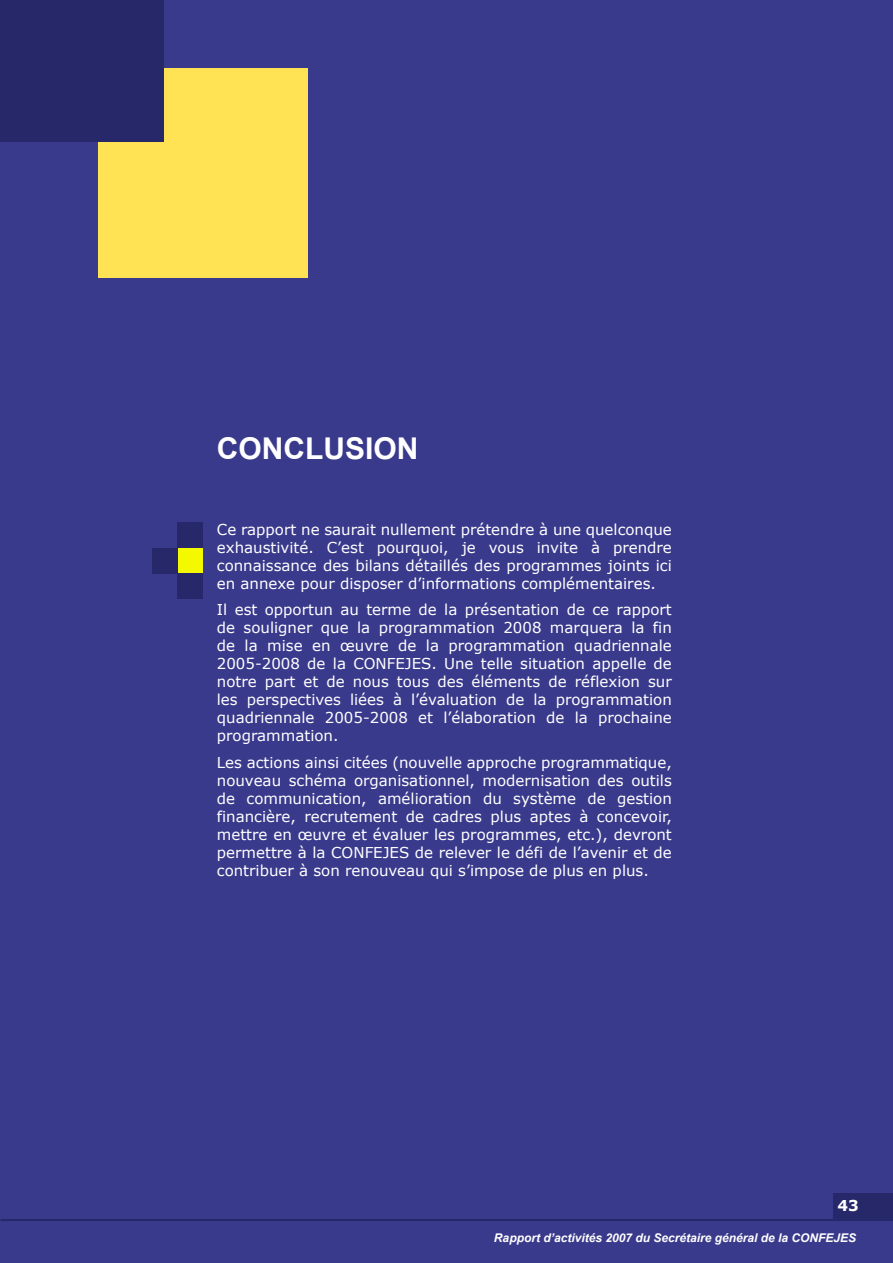
<style>
.page{position:relative;width:893px;height:1263px;background:#fff}
.page>*{position:absolute;margin:0;border:0;box-sizing:border-box;transform-origin:0 0}
.t1{font:700 30px "Arial";color:#fff}
.t2{font:15px/18px "Verdana";color:#fff;text-align:justify}
.t3{font:700 15px "Verdana";color:#fff}
.t4{font:italic 700 12px "Arial";color:#fff}
</style>
<div class="page">
<div style="left:0;top:1220px;width:893px;height:43px;background:#3a3a8d"></div>
<hr style="left:0;top:1218px;width:893px;height:3px;background:#262869">
<div style="left:0;top:0;width:893px;height:1218px;background:#3a3a8d"></div>
<div style="left:98px;top:68px;width:210px;height:210px;background:#ffe355"></div>
<div style="left:0;top:0;width:163px;height:142px;background:#262869"></div>
<div style="left:178px;top:548px;width:25px;height:26px;background:#f4f900"></div>
<div style="left:178px;top:574px;width:25px;height:25px;background:#262869"></div>
<div style="left:152px;top:548px;width:26px;height:26px;background:#262869"></div>
<div style="left:178px;top:523px;width:25px;height:25px;background:#262869"></div>
<div style="left:833px;top:1193px;width:60px;height:25px;background:#262869"></div>
<h1 class="t1" style="left:217px;top:431px;width:203px">CONCLUSION</h1>
<p class="t2" style="left:217px;top:520px;width:456px">Ce rapport ne saurait nullement prétendre à une quelconque exhaustivité. C’est pourquoi, je vous invite à prendre connaissance des bilans détaillés des programmes joints ici en annexe pour disposer d’informations complémentaires.</p>
<p class="t2" style="left:217px;top:600px;width:456px">Il est opportun au terme de la présentation de ce rapport de souligner que la programmation 2008 marquera la fin de la mise en œuvre de la programmation quadriennale 2005-2008 de la CONFEJES. Une telle situation appelle de notre part et de nous tous des éléments de réflexion sur les perspectives liées à l’évaluation de la programmation quadriennale 2005-2008 et l’élaboration de la prochaine programmation.</p>
<p class="t2" style="left:217px;top:753px;width:456px">Les actions ainsi citées (nouvelle approche programmatique, nouveau schéma organisationnel, modernisation des outils de communication, amélioration du système de gestion financière, recrutement de cadres plus aptes à concevoir, mettre en œuvre et évaluer les programmes, etc.), devront permettre à la CONFEJES de relever le défi de l’avenir et de contribuer à son renouveau qui s’impose de plus en plus.</p>
<p class="t3" style="left:838px;top:1196px;width:23px">43</p>
<p class="t4" style="left:494px;top:1231px;width:364px">Rapport d’activités 2007 du Secrétaire général de la CONFEJES</p>
</div>
